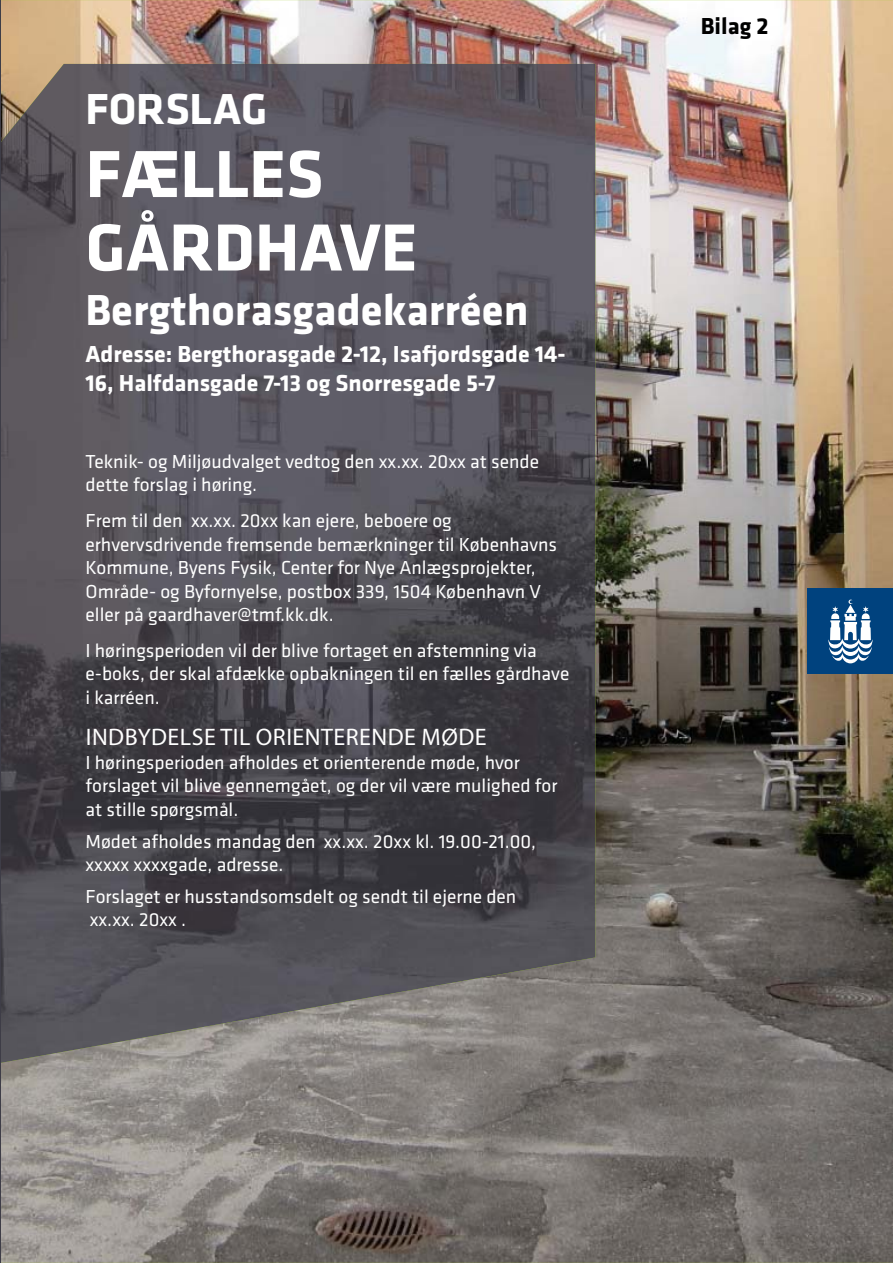
<style>
.page{position:relative;width:893px;height:1263px;background:#fff}
.page>*{position:absolute;margin:0;border:0;box-sizing:border-box;transform-origin:0 0}
.t1{font:700 69px/73.5px "Klavika";color:#fff}
.t2{font:700 45px "Klavika";color:#fff}
.t3{font:700 24px/28.8px "Klavika";color:#fff}
.t4{font:24px "Myriad Pro";letter-spacing:.02em;color:#fff}
.t5{font:700 24px "Klavika";color:#000}
.t6{font:19.5px/23.4px "Klavika";color:#fff}
</style>
<div class="page">
<img style="left:1px;top:0;width:892px;height:1263px">
<img style="left:1px;top:64px;width:594px;height:999px">
<div style="left:808px;top:589px;width:85px;height:85px;background:#00427e"></div>
<svg style="left:828px;top:600px;width:44px;height:63px"></svg>
<hr style="left:0;top:0;width:1px;height:1263px;background:#3e3d47">
<h2 class="t2" style="left:86px;top:84px;width:183px">FORSLAG</h2>
<h1 class="t1" style="left:86px;top:138px;width:333px">FÆLLES<br>GÅRDHAVE</h1>
<h2 class="t2" style="left:86px;top:285px;width:444px">Bergthorasgadekarréen</h2>
<p class="t3" style="left:86px;top:340px;width:482px">Adresse: Bergthorasgade 2-12, Isafjordsgade 14-<br>16, Halfdansgade 7-13 og Snorresgade 5-7</p>
<p class="t6" style="left:86px;top:451px;width:455px">Teknik- og Miljøudvalget vedtog den xx.xx. 20xx at sende dette forslag i høring.</p>
<p class="t6" style="left:86px;top:510px;width:473px">Frem til den xx.xx. 20xx kan ejere, beboere og erhvervsdrivende fremsende bemærkninger til Københavns Kommune, Byens Fysik, Center for Nye Anlægsprojekter, Område- og Byfornyelse, postbox 339, 1504 København V eller på gaardhaver@tmf.kk.dk.</p>
<p class="t6" style="left:86px;top:640px;width:485px">I høringsperioden vil der blive fortaget en afstemning via e-boks, der skal afdække opbakningen til en fælles gårdhave i karréen.</p>
<p class="t4" style="left:86px;top:723px;width:402px">INDBYDELSE TIL ORIENTERENDE MØDE</p>
<p class="t6" style="left:86px;top:752px;width:473px">I høringsperioden afholdes et orienterende møde, hvor forslaget vil blive gennemgået, og der vil være mulighed for at stille spørgsmål.</p>
<p class="t6" style="left:86px;top:830px;width:452px">Mødet afholdes mandag den xx.xx. 20xx kl. 19.00-21.00, xxxxx xxxxgade, adresse.</p>
<p class="t6" style="left:86px;top:886px;width:432px">Forslaget er husstandsomsdelt og sendt til ejerne den xx.xx. 20xx .</p>
<p class="t5" style="left:701px;top:9px;width:69px">Bilag 2</p>
</div>
